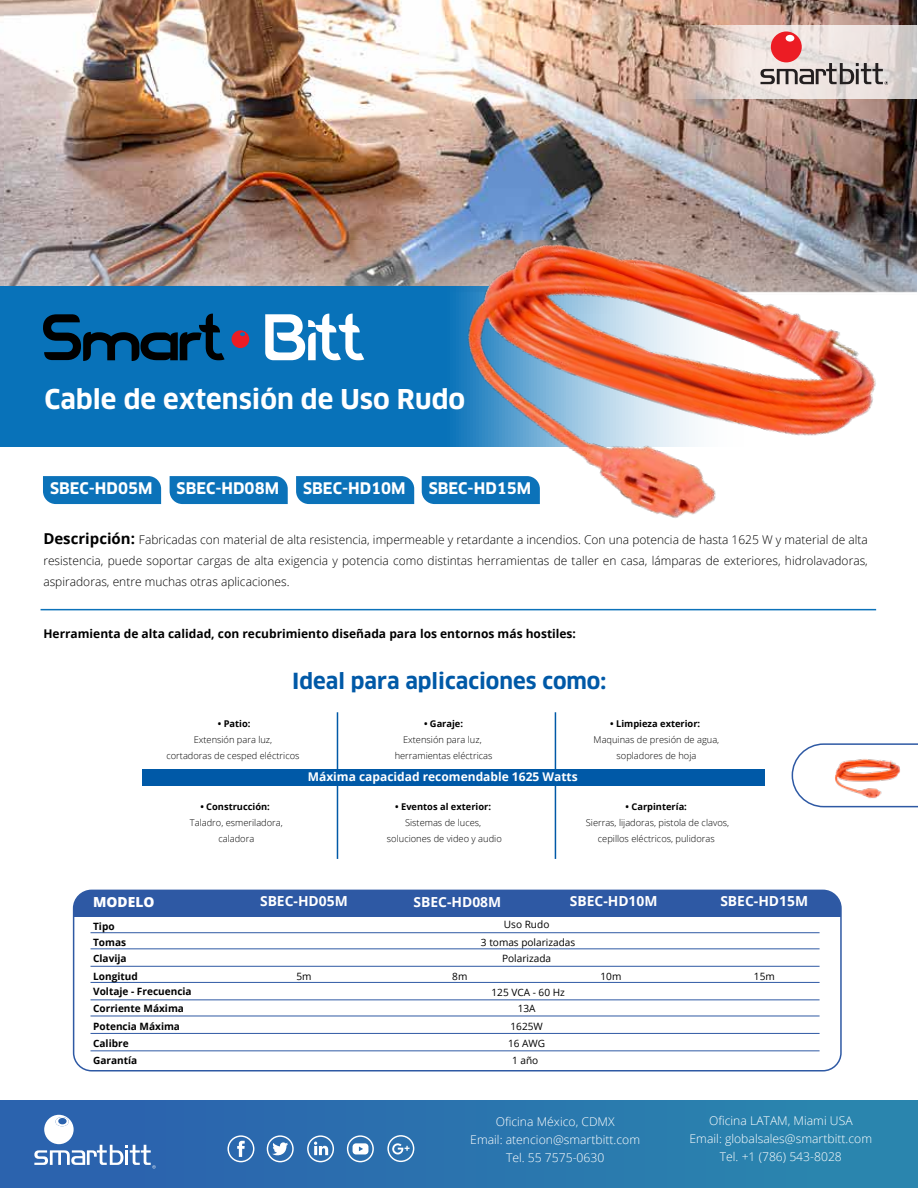
<style>
.page{position:relative;width:918px;height:1188px;background:#fff}
.page>*{position:absolute;margin:0;border:0;box-sizing:border-box;transform-origin:0 0}
.t1{font:68.85px "Blue";letter-spacing:-.055em;color:#000}
.t2{font:700 26.7px "Clan OT";color:#fff}
.t3{font:700 21.6px "Clan OT";color:#0059a7}
.t4{font:700 15.6px "Clan OT";color:#fff}
.t5{font:700 13.8px "Open Sans";color:#fff}
.t6{font:800 13.8px "Open Sans";color:#fff}
.t7{font:300 12px/21px "Open Sans";color:#000;text-align:justify}
.t8{font:300 12px/18px "Open Sans";color:#fff;text-align:center}
.t9{font:700 12px "Open Sans";color:#000}
.t10{font:700 12px "Open Sans";color:#fff}
.t11{font:700 10.05px/17.2px "Open Sans";color:#010000}
.t12{font:10.05px/17.4px "Open Sans";color:#010000}
.t13{font:300 9.3px/16.4px "Open Sans";color:#000;text-align:center}
.t14{font:700 9.3px "Open Sans";color:#000}
.s1{color:#fff}
.s2{font-weight:700;font-size:15px}
</style>
<div class="page">
<svg style="left:791px;top:743px;width:127px;height:65px"></svg>
<img style="left:0;top:0;width:917px;height:287px">
<svg style="left:630px;top:26px;width:287px;height:73px;background:#d5c0b6"></svg>
<svg style="left:761px;top:31px;width:127px;height:54px;background:#d0b3b2"></svg>
<div style="left:0;top:287px;width:744px;height:159px;background:#0872b9"></div>
<svg style="left:232px;top:330px;width:17px;height:18px"></svg>
<div style="left:0;top:1100px;width:918px;height:88px;background:linear-gradient(to right,#2b5fae,#2a88ae)"></div>
<img style="left:404px;top:108px;width:513px;height:503px">
<img style="left:835px;top:743px;width:65px;height:65px">
<hr style="left:41px;top:609px;width:835px;height:1px;background:#0c72ba">
<svg style="left:34px;top:1115px;width:122px;height:54px"></svg>
<svg style="left:267px;top:1135px;width:27px;height:27px"></svg>
<svg style="left:227px;top:1135px;width:27px;height:27px"></svg>
<svg style="left:347px;top:1135px;width:27px;height:27px"></svg>
<svg style="left:387px;top:1135px;width:27px;height:27px"></svg>
<svg style="left:307px;top:1135px;width:27px;height:27px"></svg>
<div style="left:74px;top:890px;width:765px;height:27px;background:#2e59a4"></div>
<div style="left:73px;top:890px;width:769px;height:182px;border:2px solid #2e59a4;border-radius:18px"></div>
<hr style="left:91px;top:932px;width:729px;height:1px;background:#2f59a4">
<hr style="left:91px;top:948px;width:729px;height:1px;background:#2f59a4">
<hr style="left:91px;top:966px;width:729px;height:1px;background:#2f59a4">
<hr style="left:91px;top:982px;width:729px;height:1px;background:#2f59a4">
<hr style="left:91px;top:999px;width:729px;height:1px;background:#2f59a4">
<hr style="left:91px;top:1016px;width:729px;height:1px;background:#2f59a4">
<hr style="left:91px;top:1033px;width:729px;height:1px;background:#2f59a4">
<hr style="left:91px;top:1050px;width:729px;height:1px;background:#2f59a4">
<hr style="left:555px;top:712px;width:1px;height:147px;background:#0059a7">
<hr style="left:337px;top:712px;width:1px;height:147px;background:#0059a7">
<div style="left:43px;top:476px;width:118px;height:28px;background:#0b72b9"></div>
<div style="left:170px;top:476px;width:118px;height:28px;background:#0b72b9"></div>
<div style="left:296px;top:476px;width:118px;height:28px;background:#0b72b9"></div>
<div style="left:422px;top:476px;width:118px;height:28px;background:#0b72b9"></div>
<div style="left:142px;top:769px;width:622px;height:17px;background:#0059a7"></div>
<h1 class="t1" style="left:40px;top:302px;width:327px">Smart <span class="s1">Bitt</span></h1>
<h2 class="t2" style="left:44px;top:384px;width:422px">Cable de extensión de Uso Rudo</h2>
<h3 class="t4" style="left:50px;top:480px;width:104px">SBEC-HD05M</h3>
<h3 class="t4" style="left:177px;top:480px;width:104px">SBEC-HD08M</h3>
<h3 class="t4" style="left:303px;top:480px;width:104px">SBEC-HD10M</h3>
<h3 class="t4" style="left:429px;top:480px;width:104px">SBEC-HD15M</h3>
<p class="t7" style="left:43px;top:529px;width:826px"><span class="s2">Descripción:</span> Fabricadas con material de alta resistencia, impermeable y retardante a incendios. Con una potencia de hasta 1625 W y material de alta resistencia, puede soportar cargas de alta exigencia y potencia como distintas herramientas de taller en casa, lámparas de exteriores, hidrolavadoras, aspiradoras, entre muchas otras aplicaciones.</p>
<p class="t9" style="left:43px;top:625px;width:534px">Herramienta de alta calidad, con recubrimiento diseñada para los entornos más hostiles:</p>
<h3 class="t3" style="left:292px;top:669px;width:316px">Ideal para aplicaciones como:</h3>
<p class="t14" style="left:218px;top:717px;width:34px">• Patio:</p>
<p class="t13" style="left:166px;top:731px;width:135px">Extensión para luz,<br>cortadoras de cesped eléctricos</p>
<p class="t14" style="left:200px;top:800px;width:71px">• Construcción:</p>
<p class="t13" style="left:190px;top:814px;width:94px">Taladro, esmeriladora, caladora</p>
<p class="t14" style="left:424px;top:717px;width:41px">• Garaje:</p>
<p class="t13" style="left:395px;top:731px;width:99px">Extensión para luz, herramientas eléctricas</p>
<p class="t10" style="left:308px;top:769px;width:271px">Máxima capacidad recomendable 1625 Watts</p>
<p class="t14" style="left:395px;top:800px;width:97px">• Eventos al exterior:</p>
<p class="t13" style="left:387px;top:814px;width:116px">Sistemas de luces, soluciones de video y audio</p>
<p class="t14" style="left:610px;top:717px;width:92px">• Limpieza exterior:</p>
<p class="t13" style="left:594px;top:731px;width:127px">Maquinas de presión de agua, sopladores de hoja</p>
<p class="t14" style="left:626px;top:800px;width:63px">• Carpintería:</p>
<p class="t13" style="left:586px;top:814px;width:145px">Sierras, lijadoras, pistola de clavos, cepillos eléctricos, pulidoras</p>
<p class="t5" style="left:260px;top:891px;width:89px">SBEC-HD05M</p>
<p class="t5" style="left:414px;top:892px;width:89px">SBEC-HD08M</p>
<p class="t5" style="left:570px;top:891px;width:89px">SBEC-HD10M</p>
<p class="t5" style="left:720px;top:891px;width:89px">SBEC-HD15M</p>
<p class="t6" style="left:93px;top:891px;width:63px">MODELO</p>
<p class="t11" style="left:93px;top:917px;width:23px">Tipo</p>
<p class="t11" style="left:93px;top:949px;width:35px">Clavija</p>
<p class="t12" style="left:481px;top:915px;width:96px;line-height:18.1px;text-align:center">Uso Rudo<br>3 tomas polarizadas</p>
<p class="t11" style="left:93px;top:933px;width:35px">Tomas</p>
<p class="t12" style="left:502px;top:949px;width:51px">Polarizada</p>
<p class="t12" style="left:491px;top:984px;width:75px">125 VCA - 60 Hz</p>
<p class="t12" style="left:508px;top:1017px;width:39px">1625W<br>16 AWG</p>
<p class="t11" style="left:93px;top:967px;width:46px">Longitud</p>
<p class="t12" style="left:296px;top:967px;width:17px">5m</p>
<p class="t12" style="left:452px;top:967px;width:17px">8m</p>
<p class="t12" style="left:601px;top:967px;width:22px">10m</p>
<p class="t12" style="left:754px;top:967px;width:22px">15m</p>
<p class="t11" style="left:93px;top:982px;width:100px">Voltaje - Frecuencia<br>Corriente Máxima<br>Potencia Máxima<br>Calibre<br>Garantía</p>
<p class="t12" style="left:518px;top:999px;width:19px">13A</p>
<p class="t12" style="left:512px;top:1051px;width:28px">1 año</p>
<p class="t8" style="left:470px;top:1112px;width:171px">Oficina México, CDMX<br>Email: atencion@smartbitt.com<br>Tel. 55 7575-0630</p>
<p class="t8" style="left:690px;top:1112px;width:184px">Oficina LATAM, Miami USA<br>Email: globalsales@smartbitt.com<br>Tel. +1 (786) 543-8028</p>
</div>
